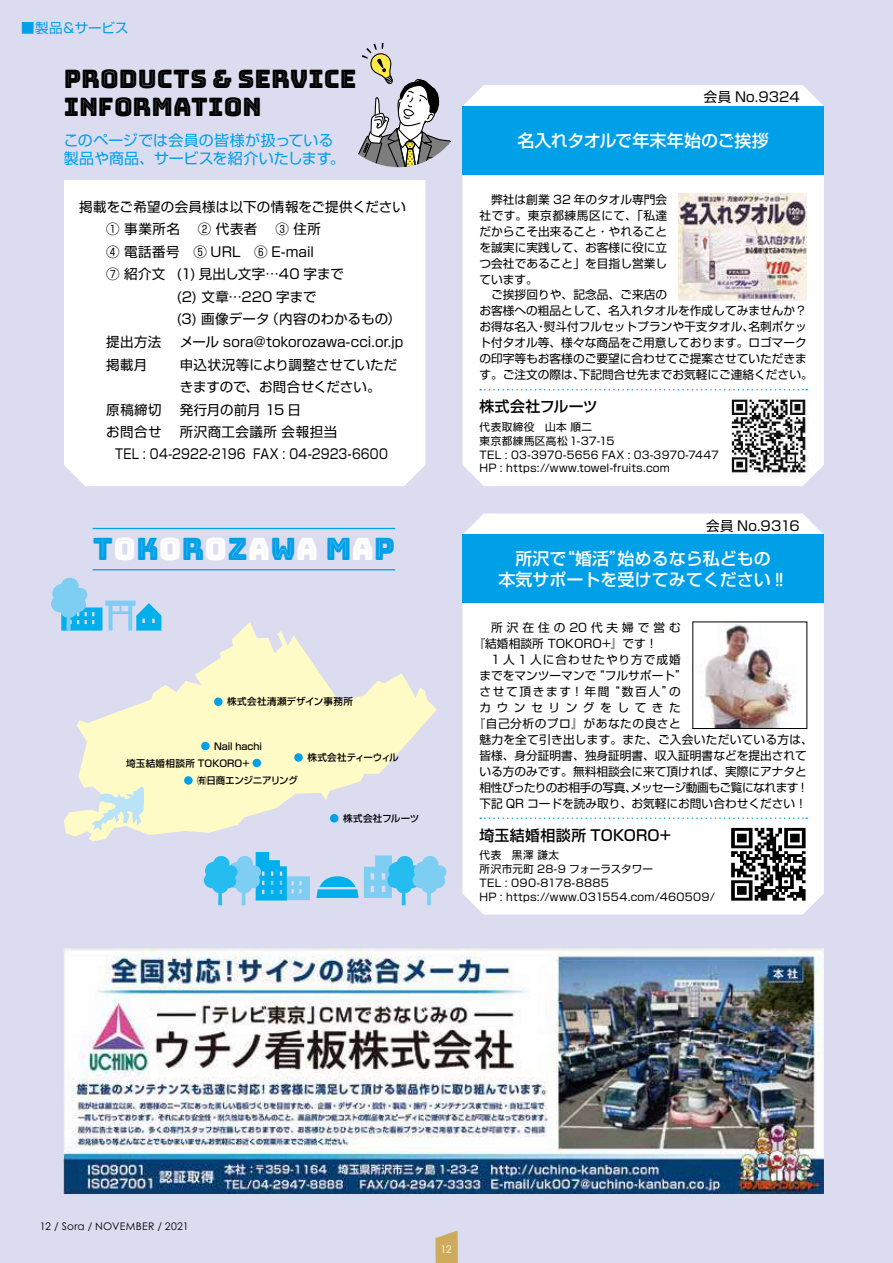
<style>
.page{position:relative;width:893px;height:1263px;background:#dbdcef}
.page>*{position:absolute;margin:0;border:0;box-sizing:border-box;transform-origin:0 0}
.t1{font:30.9px "Bungee Inline";color:#00a0e9}
.t2{font:25.5px/28.3px "Bungee Inline";color:#000}
.t3{font:500 16.95px/21.3px "Shin Go Pro";color:#fff;text-align:center}
.t4{font:15px/18px "Shin Go Pro";color:#00a0e9}
.t5{font:500 14.85px "Shin Go Pro";letter-spacing:.015em;color:#000}
.t6{font:13.5px/22.5px "Shin Go Pro";letter-spacing:.015em;color:#000}
.t7{font:13.5px "Shin Go Pro";letter-spacing:.045em;color:#000}
.t8{font:13.5px "Shin Go Pro";letter-spacing:-.01em;color:#000}
.t9{font:13.5px "Shin Go Pro";color:#00a0e9}
.t10{font:11.7px/15.9px "Shin Go Pro";color:#000;text-align:justify}
.t11{font:11.7px/15.9px "Shin Go Pro";letter-spacing:.165em;color:#000}
.t12{font:11.7px "Shin Go Pro";letter-spacing:-.04em;color:#000}
.t13{font:11.7px "Shin Go Pro";letter-spacing:.02em;color:#000}
.t14{font:11.7px "Shin Go Pro";letter-spacing:.045em;color:#000}
.t15{font:11.7px "Shin Go Pro";letter-spacing:.14em;color:#000}
.t16{font:11.7px "Shin Go Pro";letter-spacing:.08em;color:#000}
.t17{font:11.7px "Shin Go Pro";letter-spacing:.475em;color:#000}
.t18{font:10.65px/13.8px "Shin Go Pro";letter-spacing:.025em;color:#000}
.t19{font:10.5px "Century Gothic Pro";letter-spacing:.03em;color:#000}
.t20{font:10.5px "Century Gothic Pro";color:#fff}
.t21{font:500 9.6px "Shin Go Pro";letter-spacing:.015em;color:#000}
.t22{font:500 9.6px "Shin Go Pro";letter-spacing:.04em;color:#000}
.t23{font:500 9.6px "Shin Go Pro";letter-spacing:-.035em;color:#000}
.t24{font:500 9.6px "Shin Go Pro";letter-spacing:-.025em;color:#000}
.t25{font:500 9.6px "Shin Go Pro";letter-spacing:-.005em;color:#000}
.t26{font:500 9.6px "Shin Go Pro";letter-spacing:.025em;color:#000}
.s1{color:#fff}
</style>
<div class="page">
<svg style="left:435px;top:1230px;width:23px;height:33px"></svg>
<div style="left:64px;top:180px;width:361px;height:306px;background:#fff"></div>
<svg style="left:358px;top:43px;width:93px;height:124px"></svg>
<svg style="left:64px;top:622px;width:373px;height:219px;fill:#fffbc7"></svg>
<svg style="left:92px;top:787px;width:52px;height:43px;background:#dcece1"></svg>
<hr style="left:93px;top:528px;width:302px;height:1px;background:#00a0e9">
<hr style="left:93px;top:569px;width:302px;height:1px;background:#00a0e9">
<svg style="left:51px;top:578px;width:110px;height:53px"></svg>
<svg style="left:204px;top:852px;width:106px;height:53px"></svg>
<svg style="left:316px;top:855px;width:130px;height:50px"></svg>
<div style="left:462px;top:513px;width:362px;height:401px;background:#fff"></div>
<div style="left:462px;top:535px;width:362px;height:68px;background:#00a0e9"></div>
<svg style="left:480px;top:817px;width:327px;height:2px"></svg>
<img style="left:695px;top:624px;width:110px;height:103px">
<img style="left:727px;top:826px;width:82px;height:79px">
<div style="left:462px;top:85px;width:362px;height:401px;background:#fff"></div>
<div style="left:462px;top:106px;width:362px;height:68px;background:#00a0e9"></div>
<svg style="left:480px;top:389px;width:327px;height:1px"></svg>
<img style="left:679px;top:193px;width:128px;height:107px">
<img style="left:727px;top:397px;width:82px;height:79px">
<div style="left:253px;top:759px;width:8px;height:8px;background:#00a0e9;border-radius:50%"></div>
<div style="left:201px;top:742px;width:9px;height:8px;background:#00a0e9;border-radius:50%"></div>
<div style="left:184px;top:776px;width:9px;height:9px;background:#00a0e9;border-radius:50%"></div>
<div style="left:330px;top:814px;width:8px;height:8px;background:#00a0e9;border-radius:50%"></div>
<div style="left:214px;top:697px;width:9px;height:9px;background:#00a0e9;border-radius:50%"></div>
<div style="left:294px;top:753px;width:9px;height:9px;background:#00a0e9;border-radius:50%"></div>
<img style="left:64px;top:949px;width:760px;height:245px">
<p class="t9" style="left:21px;top:17px;width:109px">■製品＆サービス</p>
<h2 class="t2" style="left:64px;top:65px;width:294px">PRODUCTS &amp; SERVICE<br>INFORMATION</h2>
<p class="t4" style="left:64px;top:130px;width:282px">このページでは会員の皆様が扱っている製品や商品、サービスを紹介いたします。</p>
<p class="t6" style="left:79px;top:194px;width:328px">掲載をご希望の会員様は以下の情報をご提供ください</p>
<p class="t7" style="left:79px;top:218px;width:243px">　　① 事業所名 　② 代表者　 ③ 住所</p>
<p class="t6" style="left:79px;top:239px;width:236px">　　④ 電話番号　⑤ URL　⑥ E-mail</p>
<p class="t6" style="left:79px;top:261px;width:266px">　　⑦ 紹介文 (1) 見出し文字…40 字まで</p>
<p class="t6" style="left:177px;top:284px;width:142px">(2) 文章…220 字まで</p>
<p class="t6" style="left:177px;top:306px;width:225px">(3) 画像データ（内容のわかるもの）</p>
<p class="t6" style="left:106px;top:329px;width:56px">提出方法</p>
<p class="t6" style="left:180px;top:329px;width:225px">メール sora@tokorozawa-cci.or.jp</p>
<p class="t6" style="left:106px;top:351px;width:43px">掲載月</p>
<p class="t6" style="left:180px;top:351px;width:219px">申込状況等により調整させていただきますので、お問合せください。</p>
<p class="t6" style="left:106px;top:396px;width:57px">原稿締切</p>
<p class="t8" style="left:180px;top:398px;width:123px">発行月の前月 15 日</p>
<p class="t6" style="left:106px;top:419px;width:57px">お問合せ</p>
<p class="t6" style="left:115px;top:419px;width:274px;text-indent:65px">所沢商工会議所 会報担当<br>TEL : 04-2922-2196 FAX : 04-2923-6600</p>
<h1 class="t1" style="left:93px;top:531px;width:303px">T<span class="s1">O</span>K<span class="s1">O</span>R<span class="s1">O</span>Z<span class="s1">A</span>W<span class="s1">A</span> M<span class="s1">A</span>P</h1>
<p class="t22" style="left:227px;top:694px;width:127px">株式会社清瀬デザイン事務所</p>
<p class="t25" style="left:214px;top:738px;width:49px">Nail hachi</p>
<p class="t23" style="left:197px;top:772px;width:102px">㈲日商エンジニアリング</p>
<p class="t21" style="left:126px;top:755px;width:125px">埼玉結婚相談所 TOKORO+</p>
<p class="t24" style="left:307px;top:749px;width:93px">株式会社ティーウィル</p>
<p class="t26" style="left:343px;top:810px;width:78px">株式会社フルーツ</p>
<p class="t6" style="left:704px;top:84px;width:97px">会員 No.9324</p>
<h3 class="t3" style="left:517px;top:128px;width:253px">名入れタオルで年末年始のご挨拶</h3>
<p class="t10" style="left:479px;top:190px;width:189px;text-indent:12px">弊社は創業 32 年のタオル専門会社です。東京都練馬区にて、「私達だからこそ出来ること・やれることを誠実に実践して、お客様に役に立つ会社であること」を目指し営業しています。</p>
<p class="t10" style="left:479px;top:286px;width:335px;text-align:left;text-indent:12px">ご挨拶回りや、記念品、ご来店の<br>お客様への粗品として、名入れタオルを作成してみませんか？お得な名入・熨斗付フルセットプランや干支タオル、名刺ポケット付タオル等、様々な商品をご用意しております。ロゴマークの印字等もお客様のご要望に合わせてご提案させていただきます。ご注文の際は、下記問合せ先までお気軽にご連絡ください。</p>
<p class="t5" style="left:479px;top:394px;width:120px">株式会社フルーツ</p>
<p class="t18" style="left:479px;top:419px;width:241px">代表取締役　山本 順二<br>東京都練馬区高松 1-37-15<br>TEL : 03-3970-5656 FAX : 03-3970-7447<br>HP : https://www.towel-fruits.com</p>
<p class="t6" style="left:706px;top:512px;width:95px">会員 No.9316</p>
<h3 class="t3" style="left:499px;top:545px;width:291px">所沢で“婚活”始めるなら私どもの<br>本気サポートを受けてみてください‼</h3>
<p class="t11" style="left:474px;top:618px;width:209px;text-indent:18px">所沢在住の20代夫婦で営む『結婚相談所 TOKORO+』です！</p>
<p class="t16" style="left:491px;top:650px;width:191px">1 人 1 人に合わせたやり方で成婚</p>
<p class="t10" style="left:479px;top:666px;width:209px">までをマンツーマンで“フルサポート”</p>
<p class="t15" style="left:479px;top:682px;width:203px">させて頂きます！年間“数百人”の</p>
<p class="t17" style="left:479px;top:698px;width:203px">カウンセリングをしてきた</p>
<p class="t14" style="left:474px;top:714px;width:209px">『自己分析のプロ』があなたの良さと</p>
<p class="t13" style="left:479px;top:730px;width:335px">魅力を全て引き出します。また、ご入会いただいている方は、</p>
<p class="t10" style="left:479px;top:746px;width:329px">皆様、身分証明書、独身証明書、収入証明書などを提出されて</p>
<p class="t10" style="left:479px;top:762px;width:329px">いる方のみです。無料相談会に来て頂ければ、実際にアナタと</p>
<p class="t12" style="left:479px;top:778px;width:331px">相性ぴったりのお相手の写真、メッセージ動画もご覧になれます！</p>
<p class="t10" style="left:479px;top:794px;width:329px">下記 QR コードを読み取り、お気軽にお問い合わせください！</p>
<p class="t5" style="left:479px;top:823px;width:193px">埼玉結婚相談所 TOKORO+</p>
<p class="t18" style="left:479px;top:847px;width:237px">代表　黒澤 謙太<br>所沢市元町 28-9 フォーラスタワー<br>TEL : 090-8178-8885<br>HP : https://www.031554.com/460509/</p>
<p class="t19" style="left:40px;top:1220px;width:150px">12 / Sora / NOVEMBER / 2021</p>
<p class="t20" style="left:440px;top:1243px;width:13px">12</p>
</div>
